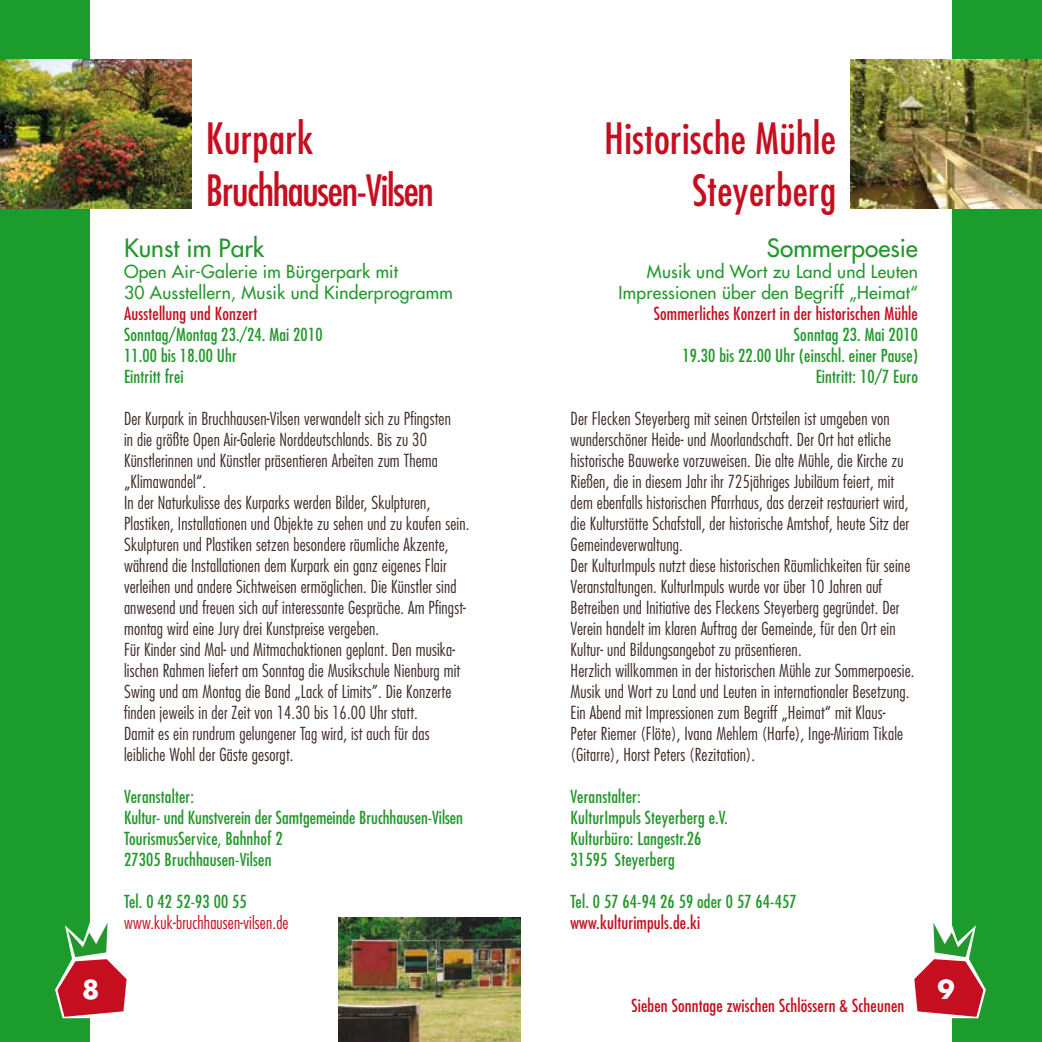
<style>
.page{position:relative;width:1042px;height:1042px;background:#fff}
.page>*{position:absolute;margin:0;border:0;box-sizing:border-box;transform-origin:0 0}
.t1{font:condensed 42px/52.5px "Futura";letter-spacing:.01em;color:#c50e1f;text-align:right}
.t2{font:condensed 42px/52.5px "Futura";letter-spacing:-.03em;color:#c50e1f}
.t3{font:700 25.2px "Futura";color:#fff}
.t4{font:24.5px "Futura";color:#24972c}
.t5{font:300 condensed 17.5px/21px "Futura";letter-spacing:.01em;color:#3f2c27}
.t6{font:condensed 17.5px/21px "Futura";letter-spacing:.01em;color:#24972c}
.t7{font:17.5px/21px "Futura";letter-spacing:.01em;color:#24972c}
.t8{font:condensed 17.5px "Futura";letter-spacing:.01em;color:#c50e1f}
.t9{font:300 condensed 17.5px "Futura";letter-spacing:.01em;color:#c50e1f}
</style>
<div class="page">
<div style="left:952px;top:0;width:90px;height:1042px;background:#1c9c2c"></div>
<div style="left:0;top:0;width:89px;height:1042px;background:#1c9c2c"></div>
<svg style="left:55px;top:913px;width:72px;height:105px"></svg>
<svg style="left:914px;top:923px;width:72px;height:95px"></svg>
<img style="left:0;top:60px;width:191px;height:148px">
<img style="left:851px;top:60px;width:191px;height:148px">
<img style="left:339px;top:918px;width:182px;height:124px">
<h1 class="t2" style="left:206px;top:111px;width:229px">Kurpark<br>Bruchhausen-Vilsen</h1>
<h3 class="t4" style="left:124px;top:231px;width:142px">Kunst im Park</h3>
<p class="t7" style="left:124px;top:260px;width:330px">Open Air-Galerie im Bürgerpark mit<br>30 Ausstellern, Musik und Kinderprogramm</p>
<p class="t8" style="left:124px;top:302px;width:135px">Ausstellung und Konzert</p>
<p class="t6" style="left:124px;top:323px;width:200px">Sonntag/Montag 23./24. Mai 2010<br>11.00 bis 18.00 Uhr<br>Eintritt frei</p>
<p class="t5" style="left:124px;top:407px;width:347px">Der Kurpark in Bruchhausen-Vilsen verwandelt sich zu Pfingsten<br>in die größte Open Air-Galerie Norddeutschlands. Bis zu 30<br>Künstlerinnen und Künstler präsentieren Arbeiten zum Thema „Klimawandel“.<br>In der Naturkulisse des Kurparks werden Bilder, Skulpturen, Plastiken, Installationen und Objekte zu sehen und zu kaufen sein.<br>Skulpturen und Plastiken setzen besondere räumliche Akzente, während die Installationen dem Kurpark ein ganz eigenes Flair verleihen und andere Sichtweisen ermöglichen. Die Künstler sind anwesend und freuen sich auf interessante Gespräche. Am Pfingst&shy;montag wird eine Jury drei Kunstpreise vergeben.<br>Für Kinder sind Mal- und Mitmachaktionen geplant. Den musika&shy;lischen Rahmen liefert am Sonntag die Musikschule Nienburg mit Swing und am Montag die Band „Lack of Limits”. Die Konzerte finden jeweils in der Zeit von 14.30 bis 16.00 Uhr statt.<br>Damit es ein rundrum gelungener Tag wird, ist auch für das leibliche Wohl der Gäste gesorgt.</p>
<p class="t6" style="left:124px;top:785px;width:340px">Veranstalter:<br>Kultur- und Kunstverein der Samtgemeinde Bruchhausen-Vilsen TourismusService, Bahnhof 2<br>27305 Bruchhausen-Vilsen</p>
<p class="t6" style="left:124px;top:890px;width:124px">Tel. 0 42 52-93 00 55</p>
<p class="t9" style="left:124px;top:911px;width:166px">www.kuk-bruchhausen-vilsen.de</p>
<h1 class="t1" style="left:604px;top:111px;width:233px">Historische Mühle<br>Steyerberg</h1>
<h3 class="t4" style="left:767px;top:231px;width:152px">Sommerpoesie</h3>
<p class="t7" style="left:618px;top:260px;width:301px;text-align:right">Musik und Wort zu Land und Leuten<br>Impressionen über den Begriff „Heimat“</p>
<p class="t8" style="left:654px;top:302px;width:266px">Sommerliches Konzert in der historischen Mühle</p>
<p class="t6" style="left:682px;top:323px;width:237px;text-align:right">Sonntag 23. Mai 2010<br>19.30 bis 22.00 Uhr (einschl. einer Pause)<br>Eintritt: 10/7 Euro</p>
<p class="t5" style="left:570px;top:407px;width:345px">Der Flecken Steyerberg mit seinen Ortsteilen ist umgeben von wunderschöner Heide- und Moorlandschaft. Der Ort hat etliche historische Bauwerke vorzuweisen. Die alte Mühle, die Kirche zu Rießen, die in diesem Jahr ihr 725jähriges Jubiläum feiert, mit dem ebenfalls historischen Pfarrhaus, das derzeit restauriert wird, die Kulturstätte Schafstall, der historische Amtshof, heute Sitz der Gemeindeverwaltung.<br>Der KulturImpuls nutzt diese historischen Räumlichkeiten für seine Veranstaltungen. KulturImpuls wurde vor über 10 Jahren auf Betreiben und Initiative des Fleckens Steyerberg gegründet. Der Verein handelt im klaren Auftrag der Gemeinde, für den Ort ein Kultur- und Bildungsangebot zu präsentieren.<br>Herzlich willkommen in der historischen Mühle zur Sommerpoesie.<br>Musik und Wort zu Land und Leuten in internationaler Besetzung.<br>Ein Abend mit Impressionen zum Begriff „Heimat“ mit Klaus-Peter Riemer (Flöte), Ivana Mehlem (Harfe), Inge-Miriam Tikale (Gitarre), Horst Peters (Rezitation).</p>
<p class="t6" style="left:570px;top:785px;width:159px">Veranstalter:<br>KulturImpuls Steyerberg e.V.<br>Kulturbüro: Langestr.26<br>31595 Steyerberg</p>
<p class="t6" style="left:570px;top:890px;width:227px">Tel. 0 57 64-94 26 59 oder 0 57 64-457</p>
<p class="t8" style="left:570px;top:911px;width:131px">www.kulturimpuls.de.ki</p>
<h2 class="t3" style="left:82px;top:972px;width:19px">8</h2>
<h2 class="t3" style="left:937px;top:972px;width:19px">9</h2>
<p class="t8" style="left:631px;top:994px;width:274px">Sieben Sonntage zwischen Schlössern &amp; Scheunen</p>
</div>
